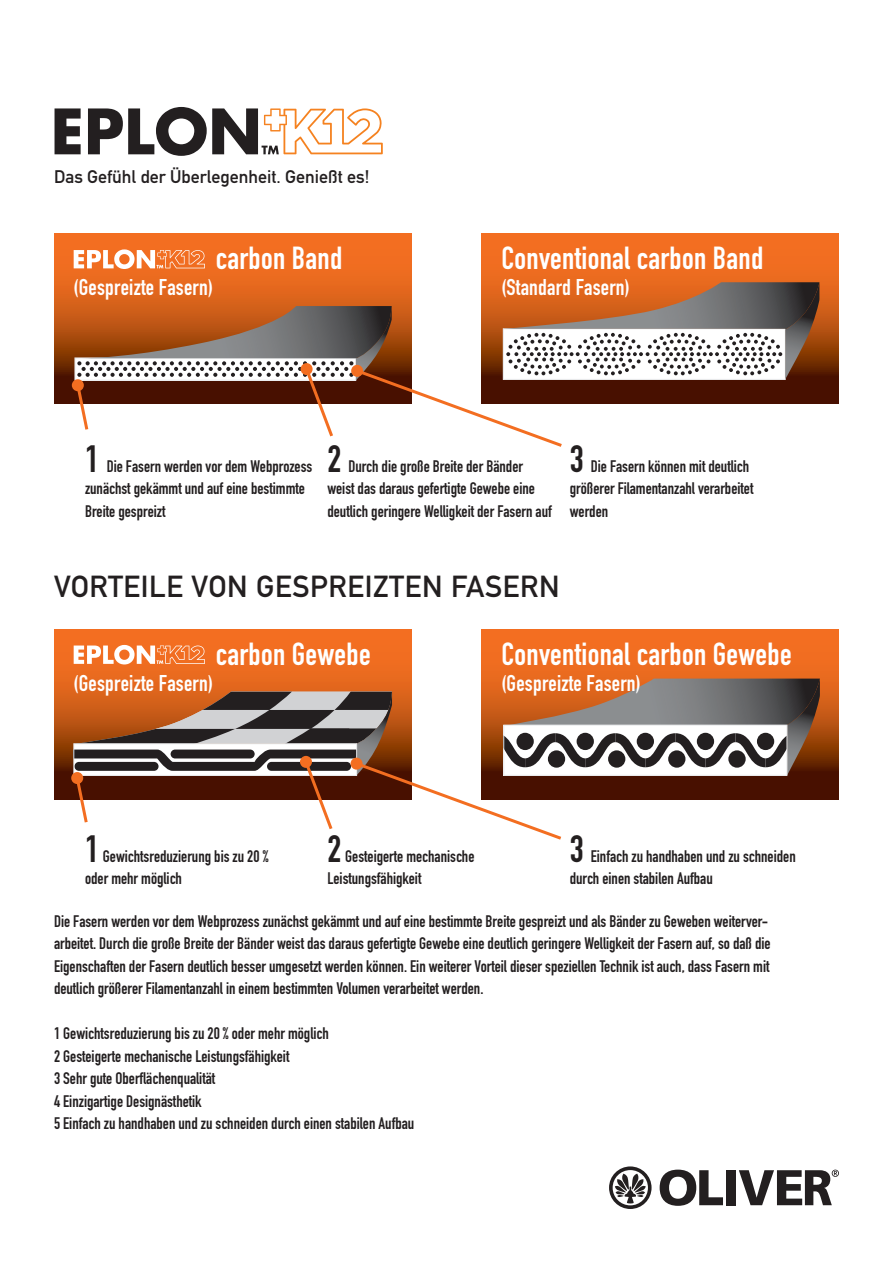
<style>
.page{position:relative;width:893px;height:1263px;background:#fff}
.page>*{position:absolute;margin:0;border:0;box-sizing:border-box;transform-origin:0 0}
.t1{font:37.5px "DIN Engschrift";color:#231f20}
.t2{font:31.5px "DIN Engschrift";letter-spacing:.01em;color:#fff}
.t3{font:30px "DIN Mittelschrift Alternate";letter-spacing:.02em;color:#231f20}
.t4{font:22.5px "DIN Engschrift";letter-spacing:.01em;color:#fff}
.t5{font:18px "DIN Mittelschrift Alternate";color:#231f20}
.t6{font:16.5px/22.5px "DIN Engschrift";color:#231f20}
</style>
<div class="page">
<svg style="left:482px;top:629px;width:357px;height:170px;background:#e5671e"></svg>
<svg style="left:54px;top:234px;width:357px;height:170px;background:#e3661d"></svg>
<svg style="left:74px;top:249px;width:131px;height:20px"></svg>
<svg style="left:54px;top:629px;width:357px;height:170px;background:#e3661d"></svg>
<svg style="left:74px;top:645px;width:131px;height:19px"></svg>
<div style="left:72px;top:379px;width:12px;height:12px;background:#f36e21;border-radius:50%"></div>
<svg style="left:71px;top:772px;width:12px;height:12px"></svg>
<svg style="left:74px;top:678px;width:746px;height:162px"></svg>
<div style="left:351px;top:758px;width:12px;height:12px;background:#f36e21;border-radius:50%"></div>
<svg style="left:482px;top:234px;width:357px;height:170px;background:#e4671d"></svg>
<svg style="left:74px;top:282px;width:745px;height:165px"></svg>
<svg style="left:660px;top:1169px;width:63px;height:37px"></svg>
<div style="left:726px;top:1170px;width:9px;height:35px;background:#231f20"></div>
<svg style="left:739px;top:1169px;width:100px;height:36px"></svg>
<svg style="left:609px;top:1166px;width:43px;height:43px"></svg>
<svg style="left:55px;top:107px;width:328px;height:49px"></svg>
<p class="t5" style="left:54px;top:166px;width:317px">Das Gefühl der Überlegenheit. Genießt es!</p>
<p class="t2" style="left:216px;top:240px;width:128px">carbon Band</p>
<p class="t4" style="left:74px;top:274px;width:141px">(Gespreizte Fasern)</p>
<p class="t2" style="left:501px;top:240px;width:264px">Conventional carbon Band</p>
<p class="t4" style="left:501px;top:274px;width:130px">(Standard Fasern)</p>
<p class="t1" style="left:85px;top:436px;width:15px">1</p>
<p class="t6" style="left:85px;top:455px;width:229px;text-indent:22px">Die Fasern werden vor dem Webprozess zunächst gekämmt und auf eine bestimmte<br>Breite gespreizt</p>
<p class="t1" style="left:327px;top:436px;width:15px">2</p>
<p class="t6" style="left:348px;top:455px;width:176px">Durch die große Breite der Bänder</p>
<p class="t6" style="left:327px;top:477px;width:226px">weist das daraus gefertigte Gewebe eine deutlich geringere Welligkeit der Fasern auf</p>
<p class="t1" style="left:570px;top:436px;width:15px">3</p>
<p class="t6" style="left:591px;top:455px;width:160px">Die Fasern können mit deutlich</p>
<p class="t6" style="left:570px;top:477px;width:185px">größerer Filamentanzahl verarbeitet</p>
<p class="t6" style="left:570px;top:500px;width:40px">werden</p>
<p class="t3" style="left:54px;top:569px;width:507px">VORTEILE VON GESPREIZTEN FASERN</p>
<p class="t2" style="left:216px;top:635px;width:157px">carbon Gewebe</p>
<p class="t4" style="left:74px;top:670px;width:141px">(Gespreizte Fasern)</p>
<p class="t2" style="left:501px;top:635px;width:292px">Conventional carbon Gewebe</p>
<p class="t4" style="left:501px;top:670px;width:141px">(Gespreizte Fasern)</p>
<p class="t1" style="left:327px;top:826px;width:15px">2</p>
<p class="t1" style="left:570px;top:826px;width:15px">3</p>
<p class="t1" style="left:85px;top:826px;width:15px">1</p>
<p class="t6" style="left:103px;top:845px;width:167px">Gewichtsreduzierung bis zu 20 %</p>
<p class="t6" style="left:85px;top:867px;width:98px">oder mehr möglich</p>
<p class="t6" style="left:54px;top:910px;width:718px">Die Fasern werden vor dem Webprozess zunächst gekämmt und auf eine bestimmte Breite gespreizt und als Bänder zu Geweben weiterver&shy;arbeitet. Durch die große Breite der Bänder weist das daraus gefertigte Gewebe eine deutlich geringere Welligkeit der Fasern auf, so daß die Eigenschaften der Fasern deutlich besser umgesetzt werden können. Ein weiterer Vorteil dieser speziellen Technik ist auch, dass Fasern mit deutlich größerer Filamentanzahl in einem bestimmten Volumen verarbeitet werden.</p>
<p class="t6" style="left:54px;top:1022px;width:276px">1 Gewichtsreduzierung bis zu 20 % oder mehr möglich</p>
<p class="t6" style="left:54px;top:1045px;width:237px">2 Gesteigerte mechanische Leistungsfähigkeit</p>
<p class="t6" style="left:54px;top:1067px;width:163px">3 Sehr gute Oberflächenqualität</p>
<p class="t6" style="left:54px;top:1090px;width:149px">4 Einzigartige Designästhetik</p>
<p class="t6" style="left:54px;top:1112px;width:362px">5 Einfach zu handhaben und zu schneiden durch einen stabilen Aufbau</p>
<p class="t6" style="left:345px;top:845px;width:131px">Gesteigerte mechanische</p>
<p class="t6" style="left:327px;top:867px;width:95px">Leistungsfähigkeit</p>
<p class="t6" style="left:570px;top:845px;width:227px;text-indent:21px">Einfach zu handhaben und zu schneiden durch einen stabilen Aufbau</p>
</div>
